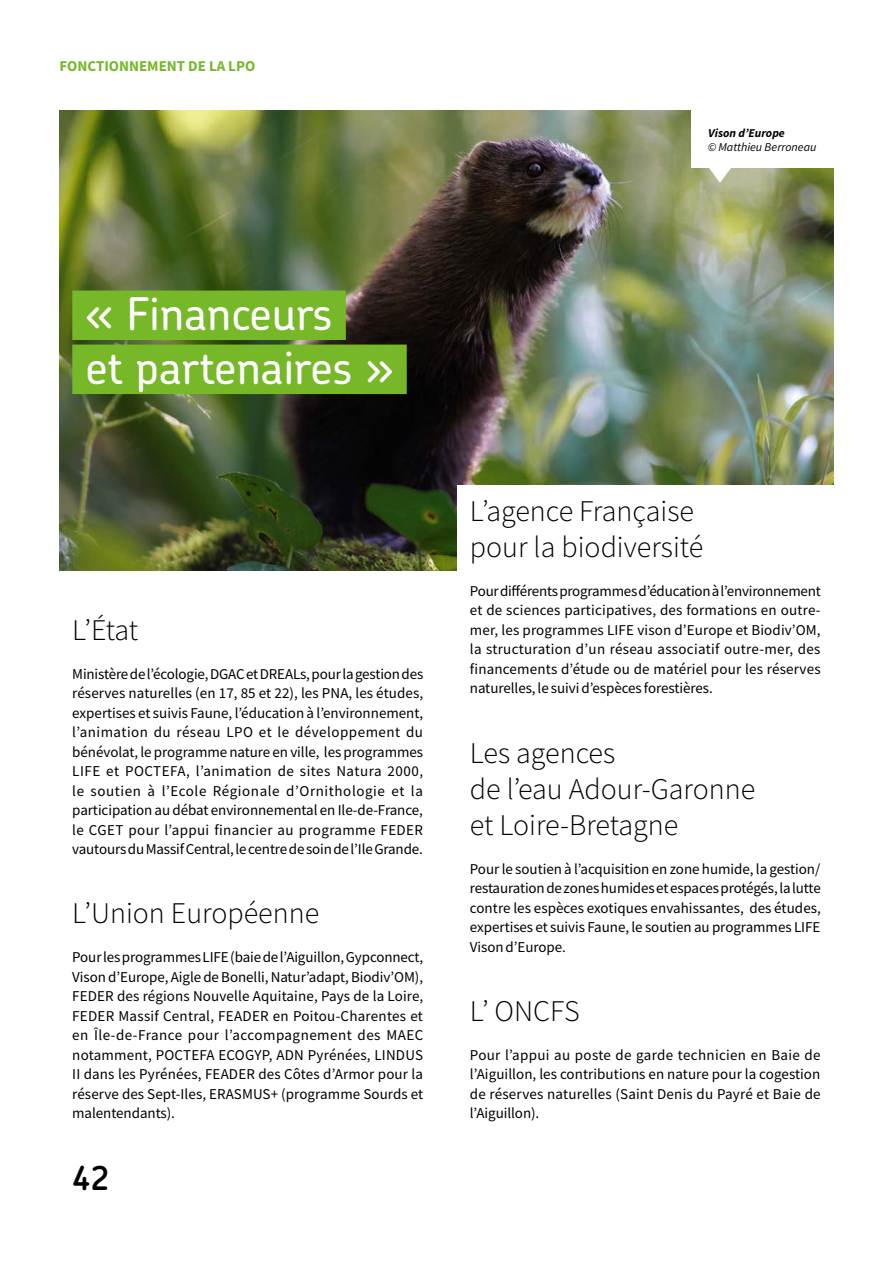
<style>
.page{position:relative;width:893px;height:1263px;background:#fff}
.page>*{position:absolute;margin:0;border:0;box-sizing:border-box;transform-origin:0 0}
.t1{font:500 45px/54px "Chevin Pro";color:#fff}
.t2{font:600 33px "Chevin Pro";color:#000}
.t3{font:300 30px/36px "Source Sans Pro";color:#000}
.t4{font:15px/19.5px "Source Sans Pro";letter-spacing:-.005em;color:#000;text-align:justify}
.t5{font:700 15px "Source Sans Pro";color:#76b828}
.t6{font:italic 12px "Source Sans Pro";color:#000}
.t7{font:italic 700 12px "Source Sans Pro";color:#000}
</style>
<div class="page">
<img style="left:60px;top:111px;width:773px;height:459px">
<div style="left:72px;top:291px;width:274px;height:49px;background:#76b828"></div>
<div style="left:72px;top:345px;width:335px;height:49px;background:#76b828"></div>
<svg style="left:708px;top:168px;width:24px;height:15px"></svg>
<div style="left:691px;top:111px;width:142px;height:57px;background:#fff"></div>
<div style="left:457px;top:485px;width:376px;height:221px;background:#fff"></div>
<p class="t5" style="left:60px;top:56px;width:197px">FONCTIONNEMENT DE LA LPO</p>
<p class="t7" style="left:708px;top:124px;width:78px">Vison d’Europe</p>
<p class="t6" style="left:708px;top:139px;width:110px">© Matthieu Berroneau</p>
<h1 class="t1" style="left:86px;top:286px;width:309px">« Financeurs<br>et partenaires »</h1>
<h3 class="t3" style="left:72px;top:612px;width:68px">L’État</h3>
<p class="t4" style="left:72px;top:664px;width:353px">Ministère de l’écologie, DGAC et DREALs, pour la gestion des réserves naturelles (en 17, 85 et 22), les PNA, les études, expertises et suivis Faune, l’éducation à l’environnement, l’animation du réseau LPO et le développement du bénévolat, le programme nature en ville, les programmes LIFE et POCTEFA, l’animation de sites Natura 2000, le soutien à l’Ecole Régionale d’Ornithologie et la participation au débat environnemental en Ile-de-France, le CGET pour l’appui financier au programme FEDER vautours du Massif Central, le centre de soin de l’Ile Grande.</p>
<h3 class="t3" style="left:72px;top:895px;width:248px">L’Union Européenne</h3>
<p class="t4" style="left:72px;top:947px;width:353px">Pour les programmes LIFE (baie de l’Aiguillon, Gypconnect, Vison d’Europe, Aigle de Bonelli, Natur’adapt, Biodiv’OM), FEDER des régions Nouvelle Aquitaine, Pays de la Loire, FEDER Massif Central, FEADER en Poitou-Charentes et en Île-de-France pour l’accompagnement des MAEC notamment, POCTEFA ECOGYP, ADN Pyrénées, LINDUS II dans les Pyrénées, FEADER des Côtes d’Armor pour la réserve des Sept-Iles, ERASMUS+ (programme Sourds et malentendants).</p>
<h2 class="t2" style="left:72px;top:1156px;width:38px">42</h2>
<h3 class="t3" style="left:470px;top:493px;width:235px">L’agence Française pour la biodiversité</h3>
<p class="t4" style="left:470px;top:581px;width:352px">Pour différents programmes d’éducation à l’environnement et de sciences participatives, des formations en outre&shy;mer, les programmes LIFE vison d’Europe et Biodiv’OM, la structuration d’un réseau associatif outre-mer, des financements d’étude ou de matériel pour les réserves naturelles, le suivi d’espèces forestières.</p>
<h3 class="t3" style="left:470px;top:735px;width:287px">Les agences<br>de l’eau Adour-Garonne et Loire-Bretagne</h3>
<p class="t4" style="left:470px;top:859px;width:353px">Pour le soutien à l’acquisition en zone humide, la gestion/ restauration de zones humides et espaces protégés, la lutte contre les espèces exotiques envahissantes, des études, expertises et suivis Faune, le soutien au programmes LIFE Vison d’Europe.</p>
<h3 class="t3" style="left:470px;top:993px;width:111px">L’ ONCFS</h3>
<p class="t4" style="left:470px;top:1045px;width:352px">Pour l’appui au poste de garde technicien en Baie de l’Aiguillon, les contributions en nature pour la cogestion de réserves naturelles (Saint Denis du Payré et Baie de l’Aiguillon).</p>
</div>
